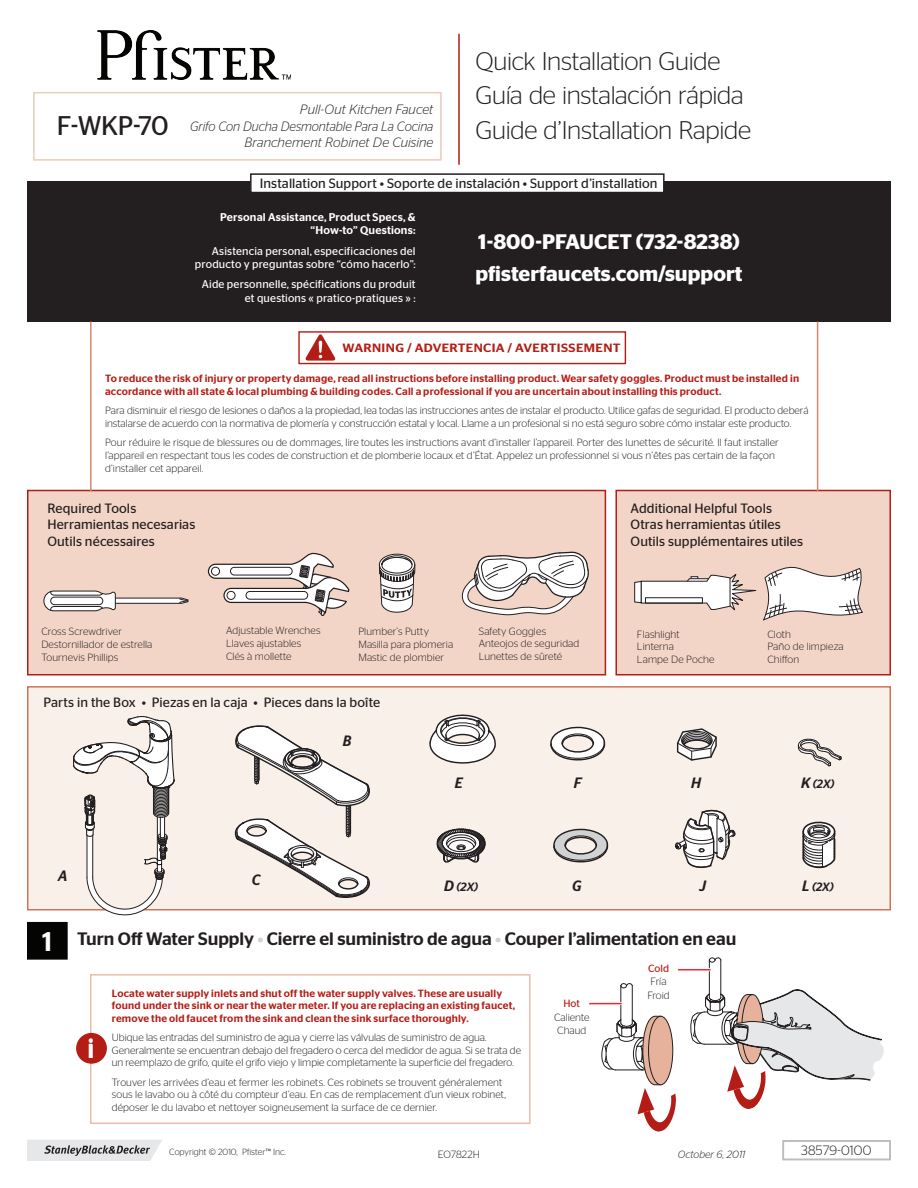
<style>
.page{position:relative;width:918px;height:1188px;background:#fff}
.page>*{position:absolute;margin:0;border:0;box-sizing:border-box;transform-origin:0 0}
.t1{font:27px "Stag Sans";color:#231f20}
.t2{font:500 27px "Stag Sans";color:#fff}
.t3{font:600 27px "Stag Sans";color:#fff;scale:.83 1}
.t4{font:300 25.5px/34.5px "Stag Sans";letter-spacing:-.015em;color:#231f20}
.t5{font:600 21px/31.2px "Stag Sans";color:#fff}
.t6{font:500 18px "Stag Sans";color:#231f20}
.t7{font:italic 500 15px "Stag Sans";color:#231f20;scale:.95 1}
.t8{font:13.5px/16.2px "Stag Sans";letter-spacing:.005em;color:#231f20}
.t9{font:italic 300 13.5px/16.2px "Stag Sans";color:#231f20;text-align:right}
.t10{font:300 13.5px "Stag Sans";letter-spacing:.005em;color:#231f20}
.t11{font:500 12px "Stag Sans";letter-spacing:.025em;color:#b41d15;scale:1.1 1}
.t12{font:italic 500 12px "Stag Sans";color:#231f20;scale:.95 1}
.t13{font:11.25px/13.5px "Stag Sans";letter-spacing:.015em;color:#fff;text-align:right}
.t14{font:500 11.25px/13.5px "Stag Sans";letter-spacing:.02em;color:#fff;text-align:right}
.t15{font:300 10.5px/12.6px "Stag Sans";letter-spacing:.005em;color:#231f20}
.t16{font:500 10.5px/12.6px "Stag Sans";letter-spacing:.02em;color:#b41d15}
.t17{font:italic 300 10.5px "Stag Sans";color:#231f20}
.t18{font:10.5px "Stag Sans";color:#b41d15}
.t19{font:300 9px "Stag Sans";color:#231f20}
.s1{font-size:15px}
.s2{color:#d1d2d4}
</style>
<div class="page">
<svg style="left:27px;top:1140px;width:135px;height:21px;background:#cdcdcf"></svg>
<div style="left:782px;top:1140px;width:109px;height:20px;border:2px solid #bcbdc0"></div>
<div style="left:27px;top:181px;width:864px;height:141px;background:#231f20"></div>
<div style="left:251px;top:174px;width:413px;height:19px;background:#fff"></div>
<div style="left:250px;top:173px;width:415px;height:20px;border:2px solid #231f20"></div>
<img style="left:97px;top:31px;width:194px;height:48px">
<hr style="left:458px;top:34px;width:2px;height:131px;background:#b41d15">
<div style="left:33px;top:92px;width:409px;height:69px;border:2px solid #eecab9"></div>
<div style="left:27px;top:490px;width:579px;height:185px;background:#f3d5c7;border:2px solid #b41d15"></div>
<div style="left:615px;top:490px;width:276px;height:185px;background:#f3d5c7;border:2px solid #b41d15"></div>
<div style="left:27px;top:686px;width:864px;height:224px;background:#faf0ea;border:2px solid #cf7557"></div>
<div style="left:27px;top:922px;width:41px;height:38px;background:#040503;border:1px solid #040503"></div>
<svg style="left:601px;top:983px;width:75px;height:149px"></svg>
<svg style="left:690px;top:957px;width:194px;height:152px"></svg>
<svg style="left:798px;top:738px;width:44px;height:29px"></svg>
<svg style="left:802px;top:821px;width:34px;height:48px;background:#a8a5a5"></svg>
<svg style="left:676px;top:728px;width:41px;height:33px"></svg>
<svg style="left:550px;top:726px;width:56px;height:35px"></svg>
<svg style="left:234px;top:725px;width:136px;height:173px"></svg>
<svg style="left:553px;top:828px;width:56px;height:35px"></svg>
<svg style="left:429px;top:714px;width:67px;height:50px"></svg>
<svg style="left:72px;top:716px;width:103px;height:200px"></svg>
<svg style="left:675px;top:810px;width:61px;height:58px"></svg>
<svg style="left:436px;top:828px;width:50px;height:35px"></svg>
<div style="left:90px;top:974px;width:441px;height:150px;border:2px solid #ebbeaa"></div>
<div style="left:77px;top:1034px;width:29px;height:29px;background:#b41d15;border-radius:50%"></div>
<div style="left:76px;top:1033px;width:31px;height:31px;border:1px solid #b41d15;border-radius:50%"></div>
<hr style="left:817px;top:322px;width:1px;height:169px;background:#d7876b">
<hr style="left:90px;top:322px;width:2px;height:169px;background:#d7876b">
<svg style="left:207px;top:552px;width:143px;height:64px"></svg>
<svg style="left:461px;top:552px;width:128px;height:63px"></svg>
<svg style="left:379px;top:553px;width:36px;height:60px;background:#bfb9b8"></svg>
<svg style="left:634px;top:566px;width:229px;height:55px"></svg>
<svg style="left:43px;top:590px;width:146px;height:22px"></svg>
<svg style="left:305px;top:334px;width:31px;height:27px"></svg>
<div style="left:298px;top:331px;width:328px;height:33px;border:1px solid #b41d15"></div>
<hr style="left:590px;top:1002px;width:31px;height:3px;background:#fff">
<hr style="left:590px;top:1003px;width:31px;height:1px;background:#ee2a2f">
<hr style="left:679px;top:968px;width:31px;height:3px;background:#fff">
<hr style="left:679px;top:969px;width:31px;height:2px;background:#ee2a2f">
<h2 class="t4" style="left:476px;top:43px;width:270px">Quick Installation Guide<br>Guía de instalación rápida</h2>
<p class="t9" style="left:190px;top:101px;width:245px">Pull-Out Kitchen Faucet<br>Grifo Con Ducha Desmontable Para La Cocina<br>Branchement Robinet De Cuisine</p>
<h1 class="t1" style="left:57px;top:110px;width:113px">F-WKP-70</h1>
<h2 class="t4" style="left:476px;top:112px;width:277px">Guide d’Installation Rapide</h2>
<p class="t8" style="left:260px;top:175px;width:399px">Installation Support • Soporte de instalación • Support d’installation</p>
<p class="t14" style="left:220px;top:210px;width:197px">Personal Assistance, Product Specs, &amp; “How-to” Questions:</p>
<p class="t13" style="left:195px;top:244px;width:222px">Asistencia personal, especificaciones del producto y preguntas sobre “cómo hacerlo”:</p>
<p class="t13" style="left:202px;top:278px;width:215px">Aide personnelle, spécifications du produit et questions « pratico-pratiques » :</p>
<h3 class="t5" style="left:475px;top:227px;width:269px">1-800-PFAUCET (732-8238) pfisterfaucets.com/support</h3>
<p class="t11" style="left:342px;top:341px;width:254px">WARNING / ADVERTENCIA / AVERTISSEMENT</p>
<p class="t16" style="left:105px;top:372px;width:696px">To reduce the risk of injury or property damage, read all instructions before installing product. Wear safety goggles. Product must be installed in accordance with all state &amp; local plumbing &amp; building codes. Call a professional if you are uncertain about installing this product.</p>
<p class="t15" style="left:105px;top:404px;width:705px">Para disminuir el riesgo de lesiones o daños a la propiedad, lea todas las instrucciones antes de instalar el producto. Utilice gafas de seguridad. El producto deberá instalarse de acuerdo con la normativa de plomería y construcción estatal y local. Llame a un profesional si no está seguro sobre cómo instalar este producto.</p>
<p class="t15" style="left:105px;top:436px;width:675px">Pour réduire le risque de blessures ou de dommages, lire toutes les instructions avant d’installer l’appareil. Porter des lunettes de sécurité. Il faut installer l’appareil en respectant tous les codes de construction et de plomberie locaux et d’État. Appelez un professionnel si vous n’êtes pas certain de la façon d’installer cet appareil.</p>
<p class="t8" style="left:47px;top:500px;width:150px">Required Tools<br>Herramientas necesarias<br>Outils nécessaires</p>
<p class="t8" style="left:631px;top:500px;width:174px">Additional Helpful Tools<br>Otras herramientas útiles<br>Outils supplémentaires utiles</p>
<p class="t15" style="left:41px;top:625px;width:113px">Cross Screwdriver<br>Destornillador de estrella<br>Tournevis Phillips</p>
<p class="t15" style="left:226px;top:624px;width:96px">Adjustable Wrenches<br>Llaves ajustables<br>Clés à mollette</p>
<p class="t15" style="left:479px;top:625px;width:102px">Safety Goggles<br>Anteojos de seguridad<br>Lunettes de sûreté</p>
<p class="t15" style="left:358px;top:625px;width:96px">Plumber’s Putty<br>Masilla para plomeria<br>Mastic de plombier</p>
<p class="t15" style="left:637px;top:628px;width:79px">Flashlight<br>Linterna<br>Lampe De Poche</p>
<p class="t15" style="left:767px;top:628px;width:78px">Cloth<br>Paño de limpieza<br>Chiffon</p>
<p class="t8" style="left:43px;top:694px;width:338px">Parts in the Box • Piezas en la caja • Pieces dans la boîte</p>
<h3 class="t7" style="left:58px;top:867px;width:11px">A</h3>
<h3 class="t7" style="left:252px;top:871px;width:11px">C</h3>
<h3 class="t7" style="left:343px;top:732px;width:11px">B</h3>
<h3 class="t7" style="left:455px;top:774px;width:10px">E</h3>
<h3 class="t7" style="left:574px;top:774px;width:10px">F</h3>
<h3 class="t7" style="left:691px;top:774px;width:12px">H</h3>
<p class="t12" style="left:801px;top:777px;width:36px"><span class="s1">K</span> (2X)</p>
<h3 class="t7" style="left:572px;top:877px;width:12px">G</h3>
<h3 class="t7" style="left:699px;top:877px;width:8px">J</h3>
<p class="t12" style="left:444px;top:880px;width:37px"><span class="s1">D</span> (2X)</p>
<p class="t12" style="left:802px;top:880px;width:35px"><span class="s1">L</span> (2X)</p>
<h1 class="t2" style="left:42px;top:926px;width:12px">1</h1>
<h3 class="t6" style="left:77px;top:928px;width:661px">Turn Off Water Supply <span class="s2">•</span> Cierre el suministro de agua <span class="s2">•</span> Couper l’alimentation en eau</h3>
<h1 class="t3" style="left:88px;top:1033px;width:9px">i</h1>
<p class="t16" style="left:112px;top:987px;width:405px">Locate water supply inlets and shut off the water supply valves. These are usually found under the sink or near the water meter. If you are replacing an existing faucet, remove the old faucet from the sink and clean the sink surface thoroughly.</p>
<p class="t15" style="left:112px;top:1031px;width:411px">Ubique las entradas del suministro de agua y cierre las válvulas de suministro de agua.<br>Generalmente se encuentran debajo del fregadero o cerca del medidor de agua. Si se trata de un reemplazo de grifo, quite el grifo viejo y limpie completamente la superficie del fregadero.</p>
<p class="t15" style="left:112px;top:1076px;width:396px">Trouver les arrivées d’eau et fermer les robinets. Ces robinets se trouvent généralement sous le lavabo ou à côté du compteur d’eau. En cas de remplacement d’un vieux robinet, déposer le du lavabo et nettoyer soigneusement la surface de ce dernier.</p>
<p class="t18" style="left:563px;top:997px;width:18px">Hot</p>
<p class="t15" style="left:554px;top:1010px;width:37px;line-height:13.8px;text-align:center">Caliente<br>Chaud</p>
<p class="t18" style="left:648px;top:962px;width:22px">Cold</p>
<p class="t15" style="left:648px;top:975px;width:24px;line-height:13.8px">Fría<br>Froid</p>
<p class="t19" style="left:169px;top:1147px;width:118px">Copyright © 2010, Pfister™ Inc.</p>
<p class="t17" style="left:678px;top:1148px;width:69px">October 6, 2011</p>
<p class="t10" style="left:801px;top:1143px;width:72px">38579-0100</p>
<p class="t15" style="left:438px;top:1148px;width:44px">EO7822H</p>
</div>
